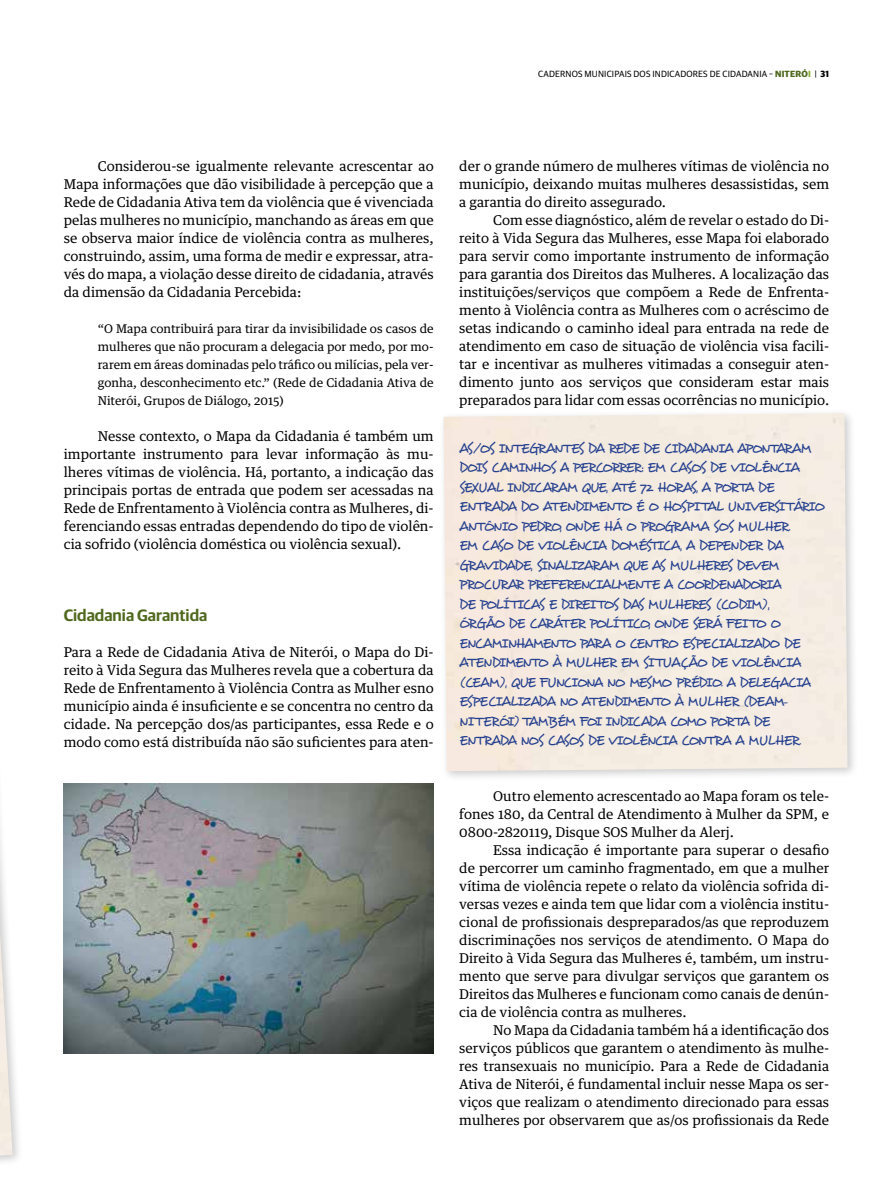
<style>
.page{position:relative;width:893px;height:1191px;background:#fff}
.page>*{position:absolute;margin:0;border:0;box-sizing:border-box;transform-origin:0 0}
.t1{font:600 16.5px "Guardian Sans";color:#4f681e}
.t2{font:13.5px/18px "Guardian Text Egyp";color:#000;text-align:justify}
.t3{font:13.5px/19.5px "Desyrel";letter-spacing:-.055em;color:#25408f}
.t4{font:12px/18px "Guardian Text Egyp";color:#000;text-align:justify}
.t5{font:9px "Guardian Sans";letter-spacing:.02em;color:#000}
.s1{font-weight:700;color:#4f681e}
.s2{font-weight:700;color:#90b03e}
.s3{font-weight:700}
</style>
<div class="page">
<div style="left:0;top:690px;width:23px;height:500px;background:#000;opacity:.2"></div>
<img style="left:0;top:932px;width:13px;height:223px">
<div style="left:438px;top:408px;width:420px;height:374px;background:#000;opacity:.2"></div>
<div style="left:444px;top:413px;width:403px;height:358px;background:#f5ebe0"></div>
<img style="left:64px;top:783px;width:370px;height:270px">
<p class="t5" style="left:538px;top:67px;width:292px">CADERNOS MUNICIPAIS DOS I NDICADORES DE CIDADANIA – <span class="s1">NITERÓ</span><span class="s2">I</span> | <span class="s3">31</span></p>
<p class="t2" style="left:64px;top:155px;width:371px;text-indent:34px">Considerou-se igualmente relevante acrescentar ao Mapa informações que dão visibilidade à percepção que a Rede de Cidadania Ativa tem da violência que é vivenciada pelas mulheres no município, manchando as áreas em que se observa maior índice de violência contra as mulheres, construindo, assim, uma forma de medir e expressar, atra&shy;vés do mapa, a violação desse direito de cidadania, através da dimensão da Cidadania Percebida:</p>
<p class="t4" style="left:98px;top:318px;width:337px">“O Mapa contribuirá para tirar da invisibilidade os casos de mulheres que não procuram a delegacia por medo, por mo&shy;rarem em áreas dominadas pelo tráfico ou milícias, pela ver&shy;gonha, desconhecimento etc.” (Rede de Cidadania Ativa de Niterói, Grupos de Diálogo, 2015)</p>
<p class="t2" style="left:64px;top:425px;width:371px;text-indent:34px">Nesse contexto, o Mapa da Cidadania é também um importante instrumento para levar informação às mu&shy;lheres vítimas de violência. Há, portanto, a indicação das principais portas de entrada que podem ser acessadas na Rede de Enfrentamento à Violência contra as Mulheres, di&shy;ferenciando essas entradas dependendo do tipo de violên&shy;cia sofrido (violência doméstica ou violência sexual).</p>
<p class="t1" style="left:64px;top:603px;width:145px">Cidadania Garantida</p>
<p class="t2" style="left:64px;top:641px;width:371px">Para a Rede de Cidadania Ativa de Niterói, o Mapa do Di&shy;reito à Vida Segura das Mulheres revela que a cobertura da Rede de Enfrentamento à Violência Contra as Mulher esno município ainda é insuficiente e se concentra no centro da cidade. Na percepção dos/as participantes, essa Rede e o modo como está distribuída não são suficientes para aten-</p>
<p class="t2" style="left:459px;top:155px;width:371px">der o grande número de mulheres vítimas de violência no município, deixando muitas mulheres desassistidas, sem a garantia do direito assegurado.</p>
<p class="t2" style="left:459px;top:209px;width:371px;text-indent:34px">Com esse diagnóstico, além de revelar o estado do Di&shy;reito à Vida Segura das Mulheres, esse Mapa foi elaborado para servir como importante instrumento de informação para garantia dos Direitos das Mulheres. A localização das instituições/serviços que compõem a Rede de Enfrenta&shy;mento à Violência contra as Mulheres com o acréscimo de setas indicando o caminho ideal para entrada na rede de atendimento em caso de situação de violência visa facili&shy;tar e incentivar as mulheres vitimadas a conseguir aten&shy;dimento junto aos serviços que consideram estar mais preparados para lidar com essas ocorrências no município.</p>
<p class="t3" style="left:459px;top:438px;width:367px">As/os integrantes da Rede de Cidadania apontaram dois caminhos a percorrer: em casos de violência sexual indicaram que, até 72 horas, a porta de entrada do atendimento é o Hospital Universitário Antônio Pedro, onde há o Programa SOS</p>
<p class="t3" style="left:459px;top:516px;width:333px;text-indent:278px">Mulher.<br>Em caso de violência doméstica, a depender da gravidade, sinalizaram que as mulheres devem procurar preferencialmente a Coordenadoria de Políticas e Direitos das Mulheres (CODIM</p>
<p class="t3" style="left:459px;top:594px;width:353px;text-indent:303px">), órgão de caráter político, onde será feito o encaminhamento para o Ce ntro Especializado de Atendimento à Mulher em situação de Violência (CEAM), que funciona no mesmo prédio. A Delegacia Especializada no Atendimento à Mulher (DEAM-NITERÓI) também foi indicada como porta de entrada nos casos de violência contra a mulher.</p>
<p class="t2" style="left:459px;top:786px;width:371px;text-indent:34px">Outro elemento acrescentado ao Mapa foram os tele&shy;fones 180, da Central de Atendimento à Mulher da SPM, e 0800-2820119, Disque SOS Mulher da Alerj.</p>
<p class="t2" style="left:459px;top:840px;width:371px;text-indent:34px">Essa indicação é importante para superar o desafio de percorrer um caminho fragmentado, em que a mulher vítima de violência repete o relato da violência sofrida di&shy;versas vezes e ainda tem que lidar com a violência institu&shy;cional de profissionais despreparados/as que reproduzem discriminações nos serviços de atendimento. O Mapa do Direito à Vida Segura das Mulheres é, também, um instru&shy;mento que serve para divulgar serviços que garantem os Direitos das Mulheres e funcionam como canais de denún&shy;cia de violência contra as mulheres.</p>
<p class="t2" style="left:459px;top:1020px;width:371px;text-indent:34px">No Mapa da Cidadania também há a identificação dos serviços públicos que garantem o atendimento às mulhe&shy;res transexuais no município. Para a Rede de Cidadania Ativa de Niterói, é fundamental incluir nesse Mapa os ser&shy;viços que realizam o atendimento direcionado para essas mulheres por observarem que as/os profissionais da Rede</p>
</div>
